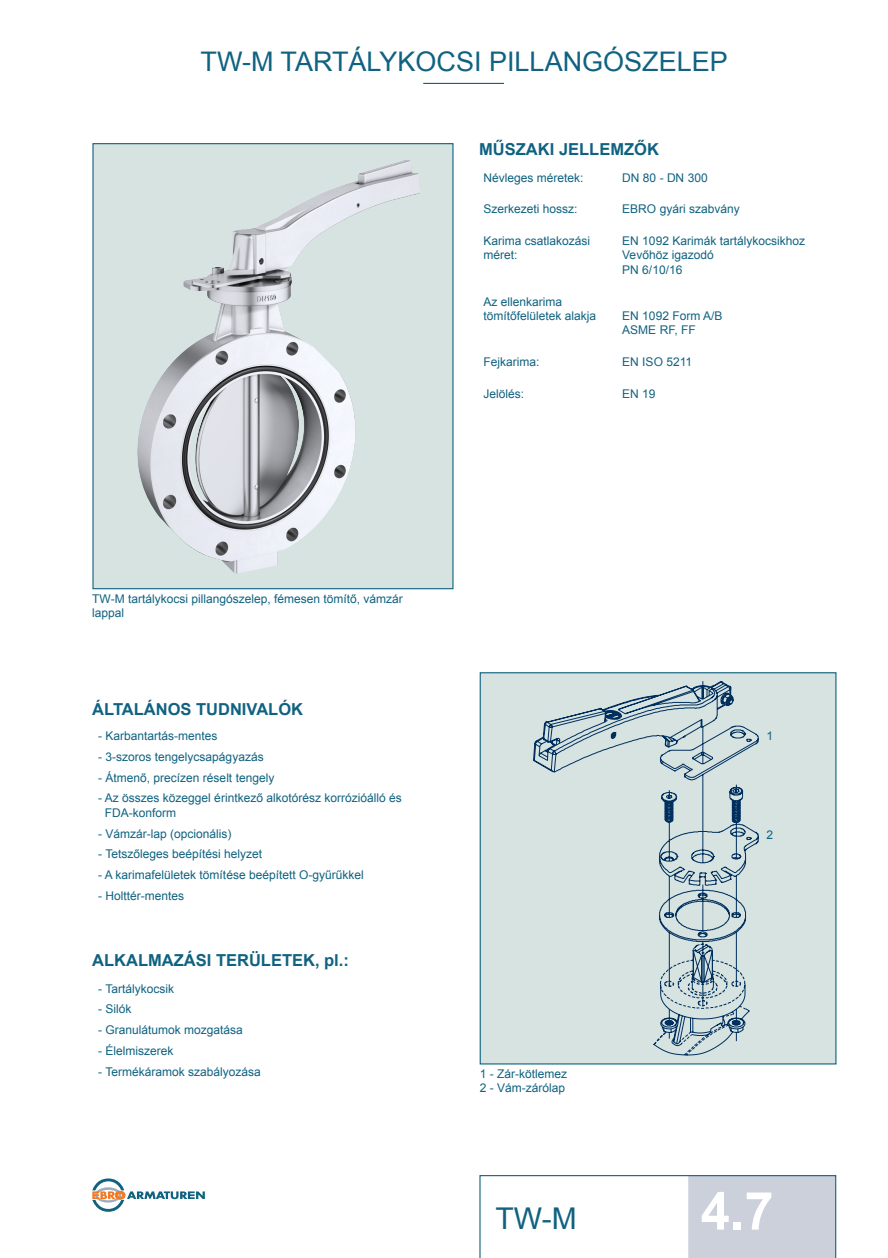
<style>
.page{position:relative;width:888px;height:1258px;background:#fff}
.page>*{position:absolute;margin:0;border:0;box-sizing:border-box;transform-origin:0 0}
.t1{font:700 52.5px "Arial";color:#fff}
.t2{font:30px "Arial";color:#106280}
.t3{font:27px "Arial";color:#106280}
.t4{font:700 16.5px "Arial";color:#106280}
.t5{font:12px/14.4px "Arial";color:#106280}
</style>
<div class="page">
<div style="left:480px;top:673px;width:356px;height:391px;background:#d6e3e0"></div>
<svg style="left:533px;top:681px;width:225px;height:374px"></svg>
<svg style="left:542px;top:685px;width:199px;height:137px"></svg>
<div style="left:480px;top:672px;width:356px;height:392px;border:1px solid #106280"></div>
<hr style="left:423px;top:83px;width:81px;height:1px;background:#106280">
<div style="left:93px;top:144px;width:360px;height:445px;background:#d6e3e0"></div>
<img style="left:137px;top:162px;width:263px;height:412px">
<svg style="left:92px;top:1178px;width:113px;height:34px"></svg>
<svg style="left:479px;top:1175px;width:357px;height:83px"></svg>
<p class="t3" style="left:200px;top:44px;width:529px">TW-M TARTÁLYKOCSI PILLANGÓSZELEP</p>
<p class="t4" style="left:479px;top:138px;width:181px">MŰSZAKI JELLEMZŐK</p>
<p class="t5" style="left:483px;top:170px;width:102px">Névleges méretek:</p>
<p class="t5" style="left:622px;top:170px;width:87px">DN 80 - DN 300</p>
<p class="t5" style="left:483px;top:202px;width:96px">Szerkezeti hossz:</p>
<p class="t5" style="left:622px;top:202px;width:119px">EBRO gyári szabvány</p>
<p class="t5" style="left:483px;top:234px;width:108px">Karima csatlakozási méret:</p>
<p class="t5" style="left:622px;top:234px;width:184px">EN 1092 Karimák tartálykocsikhoz</p>
<p class="t5" style="left:622px;top:248px;width:93px">Vevőhöz igazodó</p>
<p class="t5" style="left:622px;top:263px;width:62px">PN 6/10/16</p>
<p class="t5" style="left:483px;top:294px;width:80px">Az ellenkarima</p>
<p class="t5" style="left:483px;top:309px;width:114px">tömítőfelületek alakja</p>
<p class="t5" style="left:622px;top:309px;width:102px">EN 1092 Form A/B</p>
<p class="t5" style="left:622px;top:323px;width:75px">ASME RF, FF</p>
<p class="t5" style="left:483px;top:355px;width:58px">Fejkarima:</p>
<p class="t5" style="left:622px;top:355px;width:71px">EN ISO 5211</p>
<p class="t5" style="left:483px;top:386px;width:42px">Jelölés:</p>
<p class="t5" style="left:622px;top:386px;width:35px">EN 19</p>
<p class="t5" style="left:92px;top:592px;width:312px">TW-M tartálykocsi pillangószelep, fémesen tömítő, vámzár</p>
<p class="t5" style="left:92px;top:606px;width:34px">lappal</p>
<p class="t4" style="left:92px;top:698px;width:212px">ÁLTALÁNOS TUDNIVALÓK</p>
<p class="t5" style="left:98px;top:729px;width:121px">- Karbantartás-mentes</p>
<p class="t5" style="left:98px;top:750px;width:167px">- 3-szoros tengelycsapágyazás</p>
<p class="t5" style="left:98px;top:770px;width:178px">- Átmenő, precízen réselt tengely</p>
<p class="t5" style="left:98px;top:791px;width:305px">- Az összes közeggel érintkező alkotórész korrózióálló és</p>
<p class="t5" style="left:105px;top:805px;width:73px">FDA-konform</p>
<p class="t5" style="left:98px;top:826px;width:135px">- Vámzár-lap (opcionális)</p>
<p class="t5" style="left:98px;top:847px;width:165px">- Tetszőleges beépítési helyzet</p>
<p class="t5" style="left:98px;top:868px;width:267px">- A karimafelületek tömítése beépített O-gyűrűkkel</p>
<p class="t5" style="left:98px;top:888px;width:88px">- Holttér-mentes</p>
<p class="t4" style="left:92px;top:950px;width:258px">ALKALMAZÁSI TERÜLETEK, pl.:</p>
<p class="t5" style="left:98px;top:981px;width:77px">- Tartálykocsik</p>
<p class="t5" style="left:98px;top:1002px;width:35px">- Silók</p>
<p class="t5" style="left:98px;top:1023px;width:146px">- Granulátumok mozgatása</p>
<p class="t5" style="left:98px;top:1044px;width:77px">- Élelmiszerek</p>
<p class="t5" style="left:98px;top:1065px;width:164px">- Termékáramok szabályozása</p>
<p class="t5" style="left:480px;top:1066px;width:89px">1 - Zár-kötlemez</p>
<p class="t5" style="left:480px;top:1081px;width:87px">2 - Vám-zárólap</p>
<p class="t5" style="left:766px;top:728px;width:8px">1</p>
<p class="t5" style="left:766px;top:827px;width:8px">2</p>
<p class="t2" style="left:496px;top:1199px;width:83px">TW-M</p>
<p class="t1" style="left:701px;top:1176px;width:74px">4.7</p>
</div>
